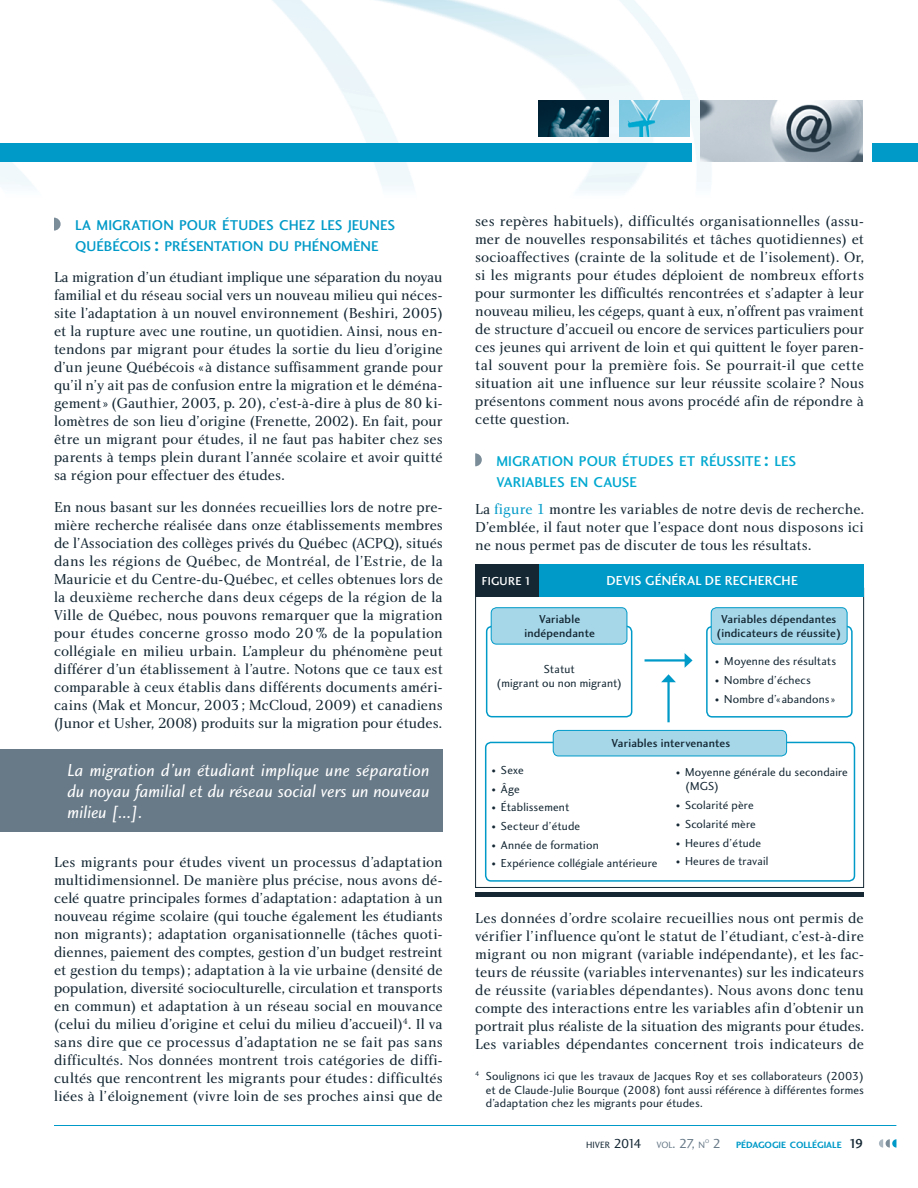
<style>
.page{position:relative;width:918px;height:1188px;background:#fff}
.page>*{position:absolute;margin:0;border:0;box-sizing:border-box;transform-origin:0 0}
.t1{font:18px/21px "Charlotte Sans Book Italic Plain";letter-spacing:.005em;color:#fff;text-align:justify}
.t2{font:15px/18px "Charlotte Book Plain";color:#142733;text-align:justify}
.t3{font:14.7px/21px "Charlotte Sans Medium Plain";letter-spacing:.005em;color:#009ac8}
.t4{font:14.7px/21px "Charlotte Sans Medium Plain";letter-spacing:.005em;color:#00a8d0}
.t5{font:13.5px "Charlotte Sans Medium Plain";letter-spacing:.015em;color:#fff}
.t6{font:12px/13.5px "Charlotte Sans Book Plain";letter-spacing:.015em;color:#142733;text-align:center}
.t7{font:12px/13.5px "Charlotte Sans Medium Plain";letter-spacing:.015em;color:#142733;text-align:center}
.t8{font:12px "Charlotte Sans Medium Plain";letter-spacing:.02em;color:#fff}
.t9{font:9.45px "Charlotte Sans Bold Plain";color:#009ac8}
.t10{font:9.45px "Charlotte Sans Book Plain";color:#142733}
.t11{font:5.55px "Charlotte Sans Book Plain";color:#687a88}
.s1{font-size:21px}
.s2{color:#009ac8}
.s3{font-size:9px}
.s4{font-size:13.5px}
.s5{color:#687a88}
.s6{font-size:13.5px;color:#687a88}
.s7{font-family:"Charlotte Sans Book Plain";font-size:13.5px;color:#687a88}
.s8{font-family:"Charlotte Sans Medium Plain";font-size:13.5px;color:#142733}
</style>
<div class="page">
<div style="left:706px;top:626px;width:147px;height:92px;border:2px solid #009ac8;border-radius:5px"></div>
<hr style="left:475px;top:892px;width:389px;height:4px;background:#142733">
<div style="left:486px;top:626px;width:146px;height:91px;border:2px solid #009ac8;border-radius:5px"></div>
<div style="left:491px;top:608px;width:136px;height:36px;background:#a5d7e9;border-radius:5px"></div>
<div style="left:491px;top:608px;width:136px;height:36px;border:1px solid #009ac8;border-radius:5px"></div>
<div style="left:485px;top:742px;width:370px;height:140px;border:2px solid #009ac8;border-radius:5px"></div>
<div style="left:553px;top:730px;width:234px;height:26px;background:#a5d7e9;border-radius:5px"></div>
<div style="left:553px;top:730px;width:234px;height:26px;border:1px solid #009ac8;border-radius:5px"></div>
<div style="left:711px;top:608px;width:136px;height:36px;background:#a5d7e9;border-radius:5px"></div>
<div style="left:711px;top:608px;width:136px;height:36px;border:1px solid #009ac8;border-radius:5px"></div>
<hr style="left:667px;top:680px;width:3px;height:42px;background:#009ac8">
<svg style="left:661px;top:674px;width:15px;height:8px"></svg>
<hr style="left:645px;top:659px;width:41px;height:3px;background:#009ac8">
<svg style="left:685px;top:653px;width:8px;height:15px"></svg>
<div style="left:475px;top:565px;width:389px;height:32px;background:#142733"></div>
<div style="left:539px;top:564px;width:325px;height:33px;background:#009ac8"></div>
<img style="left:0;top:0;width:905px;height:192px">
<svg style="left:475px;top:453px;width:7px;height:13px"></svg>
<img style="left:701px;top:101px;width:162px;height:61px">
<img style="left:619px;top:101px;width:70px;height:36px">
<img style="left:538px;top:101px;width:71px;height:36px">
<svg style="left:879px;top:1139px;width:17px;height:9px"></svg>
<hr style="left:54px;top:1125px;width:842px;height:1px;background:#009ac8">
<div style="left:872px;top:144px;width:46px;height:18px;background:#009ac8"></div>
<div style="left:0;top:144px;width:691px;height:18px;background:#009ac8"></div>
<img style="left:905px;top:143px;width:13px;height:1px">
<svg style="left:54px;top:218px;width:7px;height:13px"></svg>
<div style="left:0;top:750px;width:443px;height:82px;background:#687a88"></div>
<p class="t3" style="left:75px;top:216px;width:322px">LA MIGRATION POUR ÉTUDES CHEZ LES JEUNES<br>QUÉBÉCOIS <span class="s1">:</span> PRÉSENTATION DU PHÉNOMÈNE</p>
<p class="t2" style="left:54px;top:270px;width:390px">La migration d’un étudiant implique une séparation du noyau familial et du réseau social vers un nouveau milieu qui néces&shy;site l’adaptation à un nouvel environnement (Beshiri, 2005) et la rupture avec une routine, un quotidien. Ainsi, nous en&shy;tendons par migrant pour études la sortie du lieu d’origine d’un jeune Québécois « à distance suffisamment grande pour qu’il n’y ait pas de confusion entre la migration et le déména&shy;gement » (Gauthier, 2003, p. 20), c’est-à-dire à plus de 80 ki&shy;lomètres de son lieu d’origine (Frenette, 2002). En fait, pour être un migrant pour études, il ne faut pas habiter chez ses parents à temps plein durant l’année scolaire et avoir quitté sa région pour effectuer des études.</p>
<p class="t2" style="left:54px;top:499px;width:391px">En nous basant sur les données recueillies lors de notre pre&shy;mière recherche réalisée dans onze établissements membres de l’Association des collèges privés du Québec (ACPQ), situés dans les régions de Québec, de Montréal, de l’Estrie, de la Mauricie et du Centre-du-Québec, et celles obtenues lors de la deuxième recherche dans deux cégeps de la région de la Ville de Québec, nous pouvons remarquer que la migration pour études concerne grosso modo 20 % de la population collégiale en milieu urbain. L’ampleur du phénomène peut différer d’un établissement à l’autre. Notons que ce taux est comparable à ceux établis dans différents documents améri&shy;cains (Mak et Moncur, 2003 ; McCloud, 2009) et canadiens (Junor et Usher, 2008) produits sur la migration pour études.</p>
<p class="t1" style="left:68px;top:761px;width:364px">La migration d’un étudiant implique une séparation du noyau familial et du réseau social vers un nouveau milieu [...].</p>
<p class="t2" style="left:54px;top:855px;width:390px">Les migrants pour études vivent un processus d’adaptation multidimensionnel. De manière plus précise, nous avons dé&shy;celé quatre principales formes d’adaptation : adaptation à un nouveau régime scolaire (qui touche également les étudiants non migrants) ; adaptation organisationnelle (tâches quoti&shy;diennes, paiement des comptes, gestion d’un budget restreint et gestion du temps) ; adaptation à la vie urbaine (densité de population, diversité socioculturelle, circulation et transports en commun) et adaptation à un réseau social en mouvance (celui du milieu d’origine et celui du milieu d’accueil)<sup>4</sup>. Il va sans dire que ce processus d’adaptation ne se fait pas sans difficultés. Nos données montrent trois catégories de diffi&shy;cultés que rencontrent les migrants pour études : difficultés liées à l’éloignement (vivre loin de ses proches ainsi que de</p>
<p class="t2" style="left:475px;top:213px;width:390px">ses repères habituels), difficultés organisationnelles (assu&shy;mer de nouvelles responsabilités et tâches quotidiennes) et socioaffectives (crainte de la solitude et de l’isolement). Or, si les migrants pour études déploient de nombreux efforts pour surmonter les difficultés rencontrées et s’adapter à leur nouveau milieu, les cégeps, quant à eux, n’offrent pas vraiment de structure d’accueil ou encore de services particuliers pour ces jeunes qui arrivent de loin et qui quittent le foyer paren&shy;tal souvent pour la première fois. Se pourrait-il que cette situation ait une influence sur leur réussite scolaire ? Nous présentons comment nous avons procédé afin de répondre à cette question.</p>
<p class="t4" style="left:496px;top:452px;width:302px">MIGRATION POUR ÉTUDES ET RÉUSSITE <span class="s1">:</span> LES<br>VARIABLES EN CAUSE</p>
<p class="t2" style="left:475px;top:502px;width:390px">La <span class="s2">figure 1</span> montre les variables de notre devis de recherche.<br>D’emblée, il faut noter que l’espace dont nous disposons ici ne nous permet pas de discuter de tous les résultats.</p>
<p class="t8" style="left:482px;top:576px;width:51px">FIGURE 1</p>
<p class="t5" style="left:606px;top:575px;width:193px">DEVIS GÉNÉRAL DE RECHERCHE</p>
<p class="t7" style="left:524px;top:614px;width:72px">Variable indépendante</p>
<p class="t6" style="left:497px;top:664px;width:127px">Statut<br>(migrant ou non migrant)</p>
<p class="t7" style="left:716px;top:613px;width:126px;line-height:14.4px">Variables dépendantes (indicateurs de réussite)</p>
<p class="t6" style="left:715px;top:656px;width:122px"><span class="s3">•</span> Moyenne des résultats</p>
<p class="t6" style="left:715px;top:674px;width:97px"><span class="s3">•</span> Nombre d’échecs</p>
<p class="t6" style="left:715px;top:693px;width:121px"><span class="s3">•</span> Nombre d’« abandons »</p>
<p class="t7" style="left:612px;top:737px;width:120px">Variables intervenantes</p>
<p class="t6" style="left:492px;top:764px;width:33px"><span class="s3">•</span> Sexe</p>
<p class="t6" style="left:492px;top:783px;width:29px"><span class="s3">•</span> Âge</p>
<p class="t6" style="left:492px;top:802px;width:79px"><span class="s3">•</span> Établissement</p>
<p class="t6" style="left:492px;top:820px;width:90px"><span class="s3">•</span> Secteur d’étude</p>
<p class="t6" style="left:492px;top:839px;width:108px"><span class="s3">•</span> Année de formation</p>
<p class="t6" style="left:492px;top:858px;width:167px"><span class="s3">•</span> Expérience collégiale antérieure</p>
<p class="t6" style="left:685px;top:766px;width:164px;line-height:14.4px;text-align:left;text-indent:-9px"><span class="s3">•</span> Moyenne générale du secondaire (MGS)</p>
<p class="t6" style="left:676px;top:800px;width:79px"><span class="s3">•</span> Scolarité père</p>
<p class="t6" style="left:676px;top:818px;width:81px"><span class="s3">•</span> Scolarité mère</p>
<p class="t6" style="left:676px;top:837px;width:87px"><span class="s3">•</span> Heures d’étude</p>
<p class="t6" style="left:676px;top:856px;width:94px"><span class="s3">•</span> Heures de travail</p>
<p class="t2" style="left:475px;top:910px;width:390px">Les données d’ordre scolaire recueillies nous ont permis de vérifier l’influence qu’ont le statut de l’étudiant, c’est-à-dire migrant ou non migrant (variable indépendante), et les fac&shy;teurs de réussite (variables intervenantes) sur les indicateurs de réussite (variables dépendantes). Nous avons donc tenu compte des interactions entre les variables afin d’obtenir un portrait plus réaliste de la situation des migrants pour études.<br>Les variables dépendantes concernent trois indicateurs de</p>
<p class="t6" style="left:486px;top:1071px;width:380px;text-align:justify;text-indent:-10px"><sup>4</sup> Soulignons ici que les travaux de Jacques Roy et ses collaborateurs (2003) et de Claude-Julie Bourque (2008) font aussi référence à différentes formes d’adaptation chez les migrants pour études.</p>
<p class="t10" style="left:586px;top:1141px;width:120px">HIVER <span class="s4">2014</span> <span class="s5">VOL</span><span class="s6">. 27,</span> <span class="s5">N</span></p>
<p class="t11" style="left:705px;top:1139px;width:6px">O</p>
<p class="t9" style="left:713px;top:1141px;width:152px"><span class="s7">2</span> PÉDAGOGIE COLLÉGIALE <span class="s8">19</span></p>
</div>
